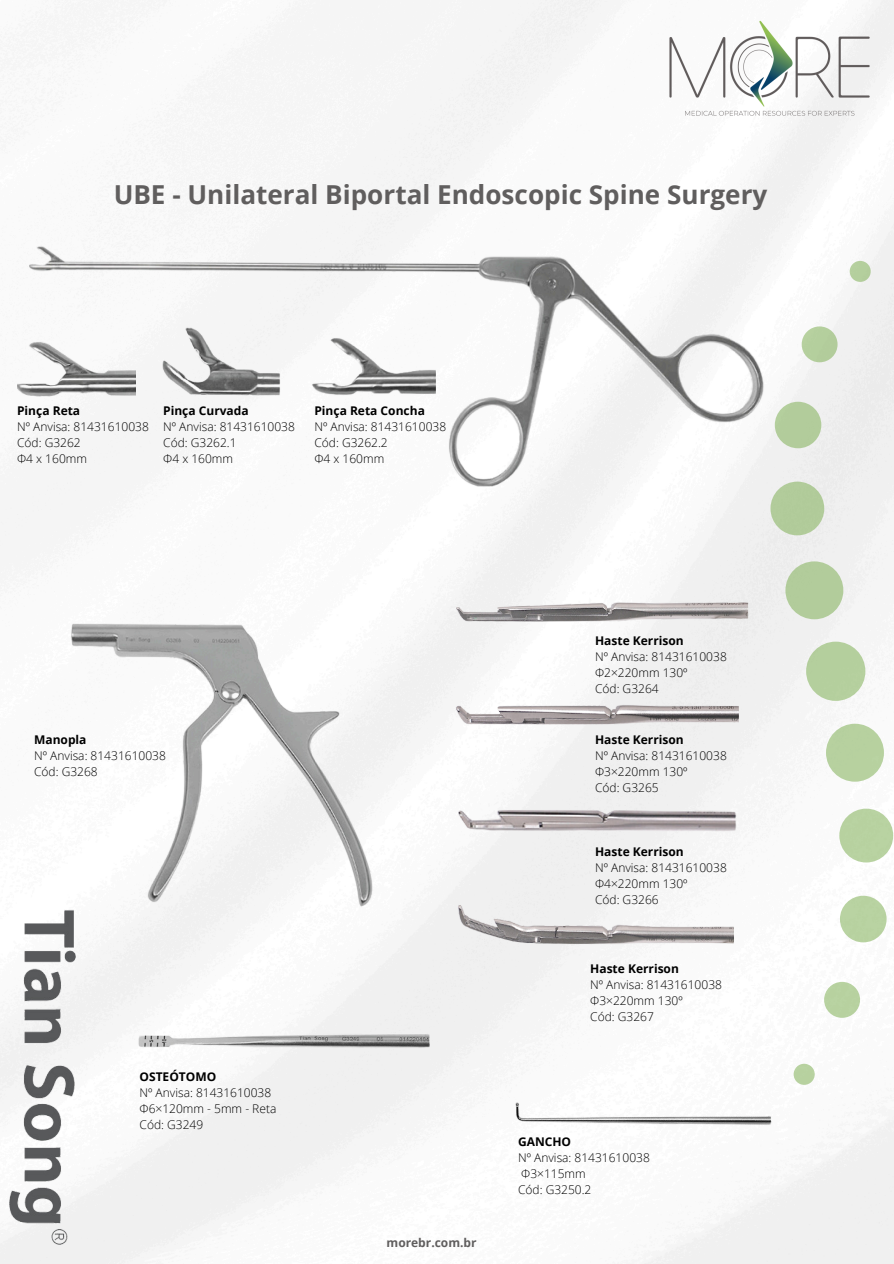
<style>
.page{position:relative;width:894px;height:1264px;background:#fff}
.page>*{position:absolute;margin:0;border:0;box-sizing:border-box;transform-origin:0 0}
.t1{font:700 26.1px "Open Sans";color:#605e5e}
.t2{font:300 12px "Open Sans";color:#000}
.t3{font:700 12px "Open Sans";color:#000}
.t4{font:700 12px "Open Sans";color:#605e5e}
</style>
<div class="page">
<div style="left:849px;top:261px;width:21px;height:21px;background:#b4cf9d;border-radius:50%"></div>
<div style="left:801px;top:326px;width:36px;height:36px;background:#b4cf9d;border-radius:50%"></div>
<div style="left:774px;top:402px;width:47px;height:46px;background:#b2cc9b;border-radius:50%"></div>
<div style="left:770px;top:481px;width:54px;height:54px;background:#b1cb9a;border-radius:50%"></div>
<div style="left:785px;top:561px;width:58px;height:58px;background:#b2cc9b;border-radius:50%"></div>
<div style="left:805px;top:641px;width:60px;height:60px;background:#b4cf9d;border-radius:50%"></div>
<div style="left:825px;top:723px;width:58px;height:58px;background:#b7d19f;border-radius:50%"></div>
<div style="left:839px;top:808px;width:53px;height:54px;background:#b7d2a0;border-radius:50%"></div>
<div style="left:839px;top:895px;width:47px;height:47px;background:#b8d3a1;border-radius:50%"></div>
<div style="left:823px;top:981px;width:36px;height:36px;background:#b7d1a0;border-radius:50%"></div>
<div style="left:793px;top:1063px;width:21px;height:21px;background:#b7d19f;border-radius:50%"></div>
<img style="left:654px;top:16px;width:231px;height:105px">
<img style="left:6px;top:906px;width:72px;height:341px">
<img style="left:455px;top:804px;width:285px;height:29px">
<img style="left:30px;top:235px;width:733px;height:251px">
<img style="left:17px;top:342px;width:118px;height:58px">
<img style="left:156px;top:321px;width:125px;height:77px">
<img style="left:307px;top:331px;width:129px;height:68px">
<img style="left:68px;top:620px;width:311px;height:288px">
<img style="left:446px;top:693px;width:294px;height:37px">
<img style="left:449px;top:595px;width:300px;height:29px">
<img style="left:455px;top:902px;width:279px;height:45px">
<img style="left:136px;top:1028px;width:295px;height:22px">
<img style="left:513px;top:1099px;width:260px;height:29px">
<p class="t1" style="left:114px;top:176px;width:655px">UBE - Unilateral Biportal Endoscopic Spine Surgery</p>
<p class="t3" style="left:17px;top:402px;width:65px">Pinça Reta</p>
<p class="t2" style="left:17px;top:418px;width:133px">Nº Anvisa: 81431610038</p>
<h1 class="t2" style="left:17px;top:434px;width:65px">Cód: G3262</h1>
<p class="t2" style="left:17px;top:450px;width:71px">Φ4 x 160mm</p>
<p class="t3" style="left:163px;top:402px;width:87px">Pinça Curvada</p>
<p class="t2" style="left:163px;top:418px;width:133px">Nº Anvisa: 81431610038</p>
<p class="t2" style="left:163px;top:434px;width:75px">Cód: G3262.1</p>
<p class="t2" style="left:163px;top:450px;width:71px">Φ4 x 160mm</p>
<p class="t3" style="left:314px;top:402px;width:112px">Pinça Reta Concha</p>
<p class="t2" style="left:314px;top:418px;width:133px">Nº Anvisa: 81431610038</p>
<p class="t2" style="left:314px;top:434px;width:75px">Cód: G3262.2</p>
<p class="t2" style="left:314px;top:450px;width:71px">Φ4 x 160mm</p>
<p class="t3" style="left:34px;top:731px;width:54px">Manopla</p>
<p class="t2" style="left:34px;top:747px;width:133px">Nº Anvisa: 81431610038</p>
<p class="t2" style="left:34px;top:763px;width:65px">Cód: G3268</p>
<p class="t3" style="left:139px;top:1068px;width:78px">OSTEÓTOMO</p>
<p class="t2" style="left:139px;top:1084px;width:133px">Nº Anvisa: 81431610038</p>
<p class="t2" style="left:139px;top:1100px;width:138px">Φ6×120mm - 5mm - Reta</p>
<p class="t2" style="left:139px;top:1116px;width:65px">Cód: G3249</p>
<p class="t3" style="left:595px;top:632px;width:90px">Haste Kerrison</p>
<p class="t2" style="left:595px;top:648px;width:133px">Nº Anvisa: 81431610038</p>
<p class="t2" style="left:595px;top:664px;width:94px">Φ2×220mm 130º</p>
<p class="t2" style="left:595px;top:680px;width:65px">Cód: G3264</p>
<p class="t3" style="left:595px;top:731px;width:90px">Haste Kerrison</p>
<p class="t2" style="left:595px;top:747px;width:133px">Nº Anvisa: 81431610038</p>
<p class="t2" style="left:595px;top:763px;width:94px">Φ3×220mm 130º</p>
<p class="t2" style="left:595px;top:779px;width:65px">Cód: G3265</p>
<p class="t3" style="left:595px;top:843px;width:90px">Haste Kerrison</p>
<p class="t2" style="left:595px;top:859px;width:133px">Nº Anvisa: 81431610038</p>
<p class="t2" style="left:595px;top:875px;width:94px">Φ4×220mm 130º</p>
<p class="t2" style="left:595px;top:891px;width:65px">Cód: G3266</p>
<p class="t3" style="left:590px;top:960px;width:90px">Haste Kerrison</p>
<p class="t2" style="left:590px;top:976px;width:133px">Nº Anvisa: 81431610038</p>
<p class="t2" style="left:590px;top:992px;width:94px">Φ3×220mm 130º</p>
<p class="t2" style="left:590px;top:1008px;width:65px">Cód: G3267</p>
<p class="t4" style="left:386px;top:1233px;width:92px">morebr.com.br</p>
<p class="t3" style="left:518px;top:1132px;width:55px">GANCHO</p>
<p class="t2" style="left:518px;top:1148px;width:133px">Nº Anvisa: 81431610038</p>
<p class="t2" style="left:521px;top:1164px;width:66px">Φ3×115mm</p>
<p class="t2" style="left:518px;top:1180px;width:75px">Cód: G3250.2</p>
</div>
